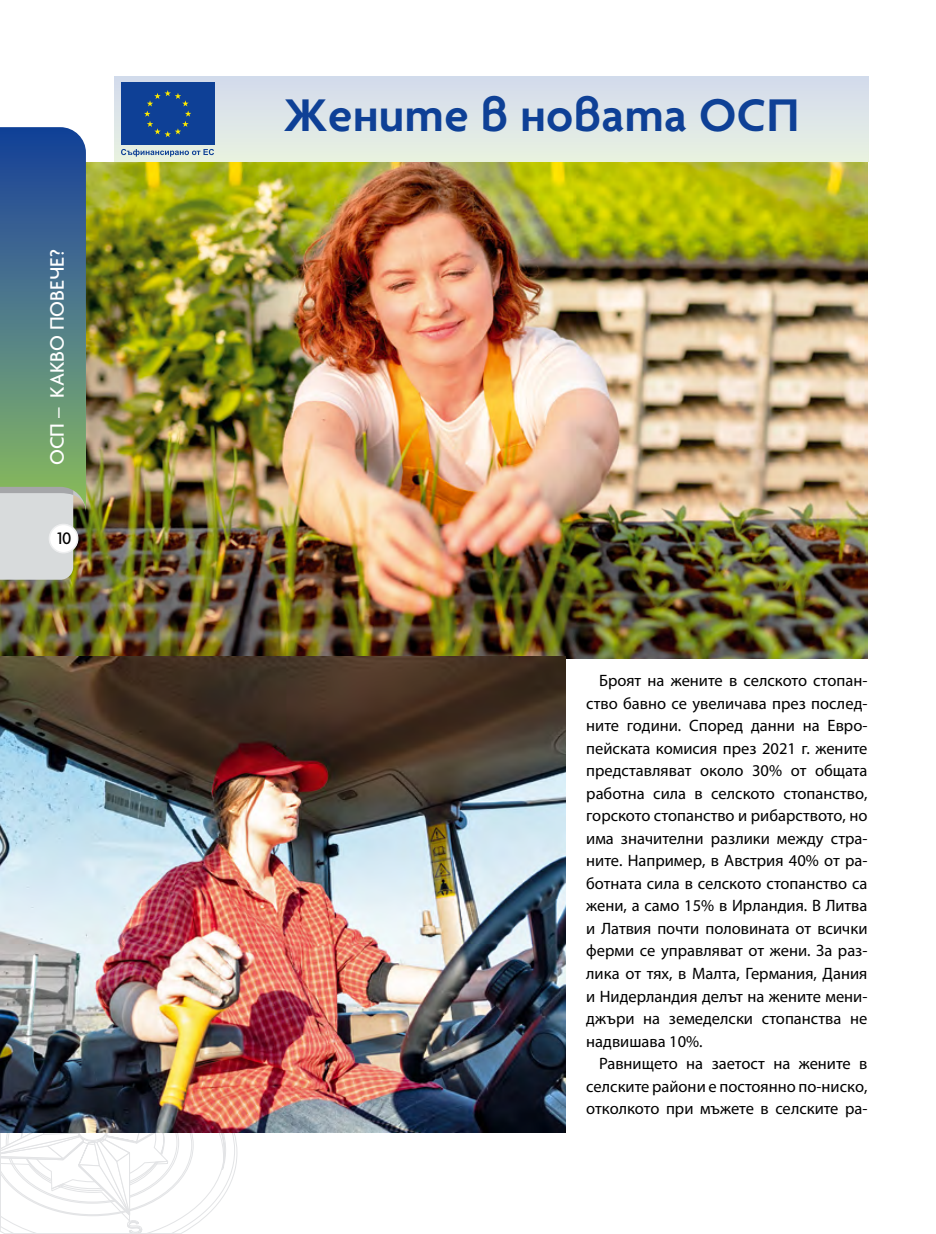
<style>
.page{position:relative;width:936px;height:1234px;background:#fff}
.page>*{position:absolute;margin:0;border:0;box-sizing:border-box;transform-origin:0 0}
.t1{font:600 49.5px "Agenda Bg";letter-spacing:.01em;color:#0e4096}
.t2{font:500 21px "Agenda Bg";color:#fff}
.t3{font:500 18px "Agenda Bg";color:#000}
.t4{font:16.5px/22.5px "Myriad Pro";color:#000;text-align:justify}
</style>
<div class="page">
<svg style="left:0;top:1131px;width:236px;height:102px"></svg>
<img style="left:0;top:162px;width:867px;height:496px">
<svg style="left:0;top:127px;width:86px;height:452px"></svg>
<div style="left:114px;top:76px;width:754px;height:85px;background:#dee6e8"></div>
<div style="left:121px;top:83px;width:93px;height:62px;background:#0e4096"></div>
<svg style="left:144px;top:90px;width:47px;height:47px"></svg>
<svg style="left:121px;top:149px;width:93px;height:8px"></svg>
<img style="left:0;top:656px;width:566px;height:475px">
<p class="t2" style="left:45px;top:465px;width:217px;rotate:-90deg">ОСП – КАКВО ПОВЕЧЕ?</p>
<p class="t3" style="left:57px;top:528px;width:16px">10</p>
<h1 class="t1" style="left:283px;top:87px;width:517px">Жените в новата ОСП</h1>
<p class="t4" style="left:586px;top:669px;width:283px;text-indent:13px">Броят на жените в селското стопан&shy;ство бавно се увеличава през послед&shy;ните години. Според данни на Евро&shy;пейската комисия през 2021 г. жените представляват около 30% от общата работна сила в селското стопанство, горското стопанство и рибарството, но има значителни разлики между стра&shy;ните. Например, в Австрия 40% от ра&shy;ботната сила в селското стопанство са жени, а само 15% в Ирландия. В Литва и Латвия почти половината от всички ферми се управляват от жени. За раз&shy;лика от тях, в Малта, Германия, Дания и Нидерландия делът на жените мени&shy;джъри на земеделски стопанства не надвишава 10%.</p>
<p class="t4" style="left:586px;top:1051px;width:283px;text-indent:13px">Равнището на заетост на жените в селските райони е постоянно по-ниско, отколкото при мъжете в селските ра-</p>
</div>
